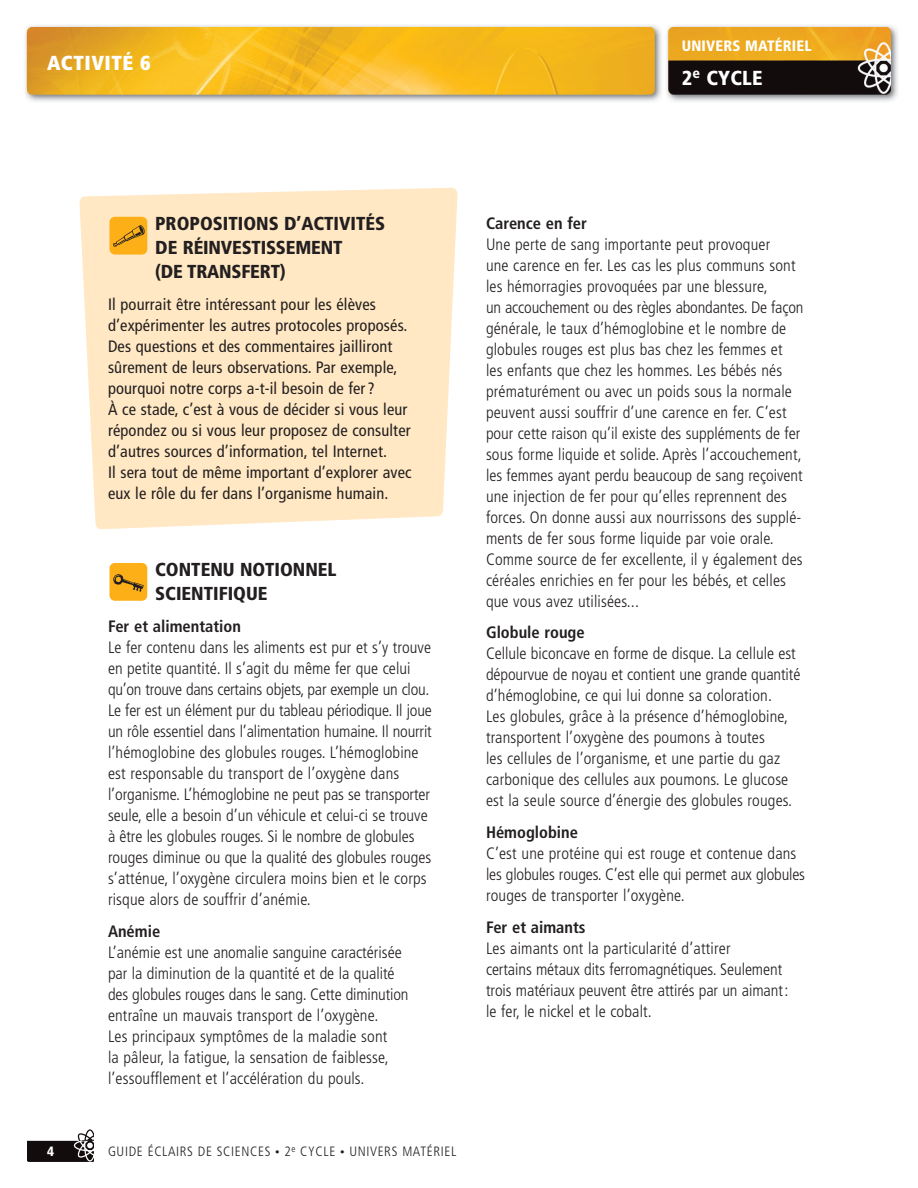
<style>
.page{position:relative;width:918px;height:1188px;background:#fff}
.page>*{position:absolute;margin:0;border:0;box-sizing:border-box;transform-origin:0 0}
.t1{font:900 condensed 20.25px "Frutiger";letter-spacing:.025em;color:#fff}
.t2{font:900 condensed 20.25px "Frutiger";letter-spacing:.01em;color:#fff}
.t3{font:900 condensed 18.75px/24px "Frutiger";color:#231f20}
.t4{font:300 condensed 16.5px/21px "Frutiger";letter-spacing:.01em;color:#231f20}
.t5{font:condensed 16.5px/21px "Frutiger";letter-spacing:.01em;color:#231f20}
.t6{font:700 condensed 16.5px "Frutiger";color:#231f20}
.t7{font:900 condensed 15px "Frutiger";letter-spacing:.01em;color:#fff}
.t8{font:300 condensed 13.5px "Frutiger";letter-spacing:.05em;color:#231f20}
.t9{font:900 condensed 13.5px "Frutiger";color:#fff}
.s1{font-size:9px}
</style>
<div class="page">
<svg style="left:27px;top:1129px;width:67px;height:33px"></svg>
<svg style="left:80px;top:188px;width:378px;height:341px;background:#fee9c7"></svg>
<img style="left:25px;top:25px;width:873px;height:77px">
<div style="left:110px;top:563px;width:37px;height:38px;background:#fcaf17;border-radius:5px"></div>
<svg style="left:113px;top:574px;width:31px;height:18px"></svg>
<div style="left:110px;top:217px;width:37px;height:38px;background:#fcaf17;border-radius:5px"></div>
<svg style="left:113px;top:225px;width:32px;height:22px"></svg>
<p class="t1" style="left:47px;top:55px;width:105px">ACTIVITÉ 6</p>
<p class="t7" style="left:682px;top:40px;width:131px">UNIVERS MATÉRIEL</p>
<p class="t2" style="left:682px;top:70px;width:82px">2<sup>e</sup> CYCLE</p>
<p class="t9" style="left:47px;top:1146px;width:9px">4</p>
<p class="t3" style="left:155px;top:213px;width:232px">PROPOSITIONS D’ACTIVITÉS<br>DE RÉINVESTISSEMENT<br>(DE TRANSFERT)</p>
<p class="t5" style="left:108px;top:295px;width:305px">Il pourrait être intéressant pour les élèves d’expérimenter les autres protocoles proposés.<br>Des questions et des commentaires jailliront sûrement de leurs observations. Par exemple, pourquoi notre corps a-t-il besoin de fer?<br>À ce stade, c’est à vous de décider si vous leur répondez ou si vous leur proposez de consulter d’autres sources d’information, tel Internet.<br>Il sera tout de même important d’explorer avec eux le rôle du fer dans l’organisme humain.</p>
<p class="t3" style="left:155px;top:559px;width:183px">CONTENU NOTIONNEL<br>SCIENTIFIQUE</p>
<p class="t6" style="left:108px;top:620px;width:134px">Fer et alimentation</p>
<p class="t4" style="left:108px;top:638px;width:325px">Le fer contenu dans les aliments est pur et s’y trouve en petite quantité. Il s’agit du même fer que celui qu’on trouve dans certains objets, par exemple un clou.<br>Le fer est un élément pur du tableau périodique. Il joue un rôle essentiel dans l’alimentation humaine. Il nourrit l’hémoglobine des globules rouges. L’hémoglobine est responsable du transport de l’oxygène dans l’organisme. L’hémoglobine ne peut pas se transporter seule, elle a besoin d’un véhicule et celui-ci se trouve à être les globules rouges. Si le nombre de globules rouges diminue ou que la qualité des globules rouges s’atténue, l’oxygène circulera moins bien et le corps risque alors de souffrir d’anémie.</p>
<p class="t6" style="left:108px;top:925px;width:54px">Anémie</p>
<p class="t4" style="left:108px;top:943px;width:302px">L’anémie est une anomalie sanguine caractérisée par la diminution de la quantité et de la qualité des globules rouges dans le sang. Cette diminution entraîne un mauvais transport de l’oxygène.<br>Les principaux symptômes de la maladie sont<br>la pâleur, la fatigue, la sensation de faiblesse, l’essoufflement et l’accélération du pouls.</p>
<p class="t8" style="left:108px;top:1146px;width:350px">GUIDE ÉCLAIRS DE SCIENCES <span class="s1">•</span> 2<sup>e</sup> CYCLE <span class="s1">•</span> UNIVERS MATÉRIEL</p>
<p class="t6" style="left:486px;top:216px;width:102px">Carence en fer</p>
<p class="t4" style="left:486px;top:235px;width:319px">Une perte de sang importante peut provoquer<br>une carence en fer. Les cas les plus communs sont les hémorragies provoquées par une blessure,<br>un accouchement ou des règles abondantes. De façon générale, le taux d’hémoglobine et le nombre de globules rouges est plus bas chez les femmes et<br>les enfants que chez les hommes. Les bébés nés prématurément ou avec un poids sous la normale peuvent aussi souffrir d’une carence en fer. C’est pour cette raison qu’il existe des suppléments de fer sous forme liquide et solide. Après l’accouchement, les femmes ayant perdu beaucoup de sang reçoivent une injection de fer pour qu’elles reprennent des forces. On donne aussi aux nourrissons des supplé&shy;ments de fer sous forme liquide par voie orale.<br>Comme source de fer excellente, il y également des céréales enrichies en fer pour les bébés, et celles que vous avez utilisées...</p>
<p class="t6" style="left:486px;top:626px;width:100px">Globule rouge</p>
<p class="t4" style="left:486px;top:645px;width:316px">Cellule biconcave en forme de disque. La cellule est dépourvue de noyau et contient une grande quantité d’hémoglobine, ce qui lui donne sa coloration.<br>Les globules, grâce à la présence d’hémoglobine, transportent l’oxygène des poumons à toutes<br>les cellules de l’organisme, et une partie du gaz carbonique des cellules aux poumons. Le glucose est la seule source d’énergie des globules rouges.</p>
<p class="t6" style="left:486px;top:826px;width:93px">Hémoglobine</p>
<p class="t4" style="left:486px;top:844px;width:321px">C’est une protéine qui est rouge et contenue dans les globules rouges. C’est elle qui permet aux globules rouges de transporter l’oxygène.</p>
<p class="t6" style="left:486px;top:921px;width:101px">Fer et aimants</p>
<p class="t4" style="left:486px;top:939px;width:304px">Les aimants ont la particularité d’attirer<br>certains métaux dits ferromagnétiques. Seulement trois matériaux peuvent être attirés par un aimant: le fer, le nickel et le cobalt.</p>
</div>
